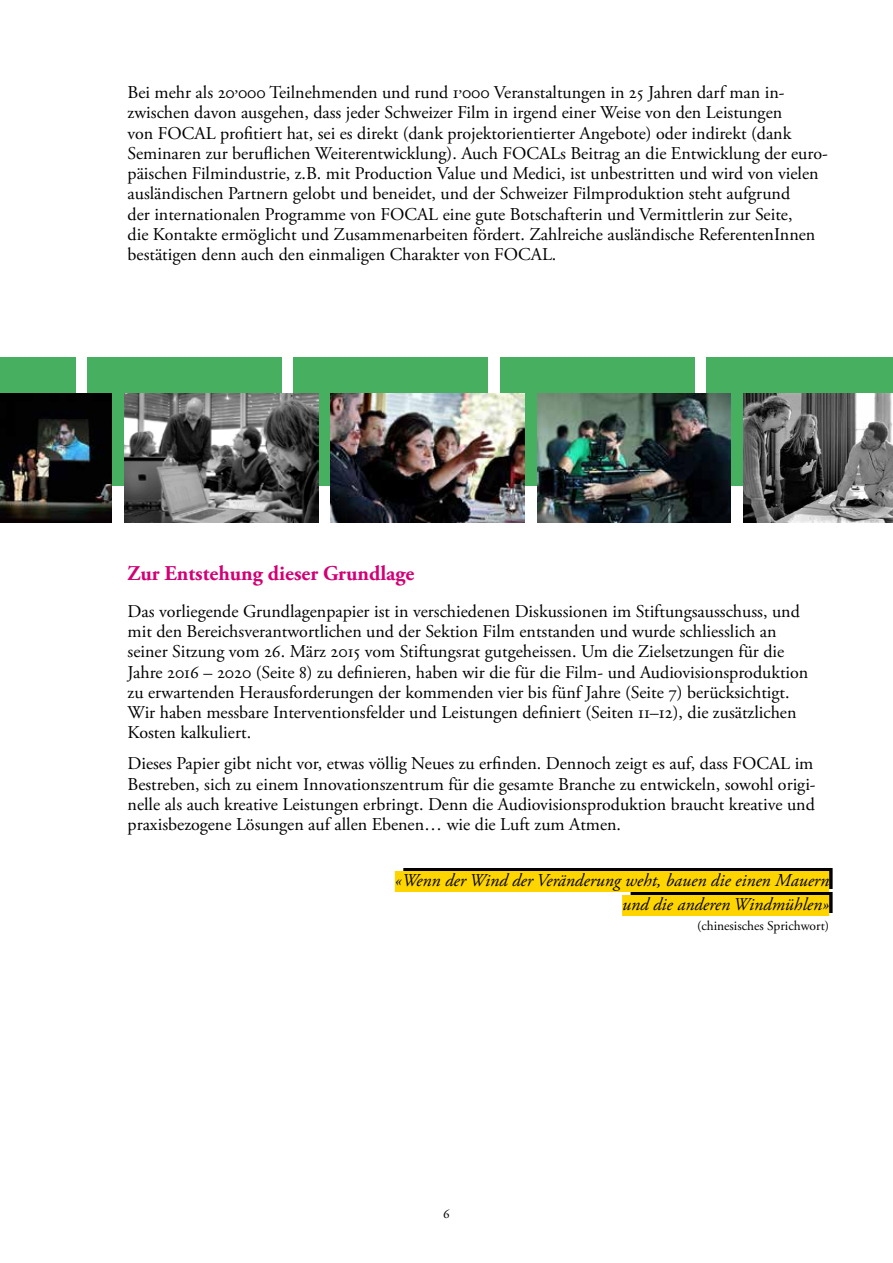
<style>
.page{position:relative;width:893px;height:1263px;background:#fff}
.page>*{position:absolute;margin:0;border:0;box-sizing:border-box;transform-origin:0 0}
.t1{font:700 21px "Adobe Garamond Pro";color:#d20075}
.t2{font:18px/20.2px "Adobe Garamond Pro";color:#000}
.t3{font:italic 18px/24px "Adobe Garamond Pro";color:#000;text-align:right}
.t4{font:13.5px "Adobe Garamond Pro";color:#000}
</style>
<div class="page">
<div style="left:403px;top:868px;width:430px;height:21px;background:#000"></div>
<div style="left:395px;top:871px;width:434px;height:21px;background:#ffd500"></div>
<div style="left:631px;top:892px;width:202px;height:21px;background:#000"></div>
<div style="left:622px;top:895px;width:207px;height:21px;background:#ffd500"></div>
<div style="left:294px;top:357px;width:194px;height:129px;background:#47af60"></div>
<div style="left:87px;top:357px;width:195px;height:129px;background:#47af60"></div>
<div style="left:500px;top:357px;width:194px;height:129px;background:#47af60"></div>
<div style="left:706px;top:357px;width:187px;height:129px;background:#47af60"></div>
<img style="left:331px;top:394px;width:194px;height:129px">
<img style="left:124px;top:394px;width:194px;height:129px">
<img style="left:537px;top:394px;width:193px;height:129px">
<img style="left:743px;top:394px;width:150px;height:129px">
<div style="left:0;top:357px;width:75px;height:129px;background:#47af60"></div>
<img style="left:0;top:394px;width:112px;height:129px">
<p class="t2" style="left:128px;top:83px;width:702px">Bei mehr als 20,000 Teilnehmenden und rund 1,000 Veranstaltungen in 25 Jahren darf man in&shy;zwischen davon ausgehen, dass jeder Schweizer Film in irgend einer Weise von den Leistungen<br>von FOCAL profitiert hat, sei es direkt (dank projektorientierter Angebote) oder indirekt (dank Seminaren zur beruflichen Weiterentwicklung). Auch FOCALs Beitrag an die Entwicklung der euro&shy;päischen Filmindustrie, z.B. mit Production Value und Medici, ist unbestritten und wird von vielen ausländischen Partnern gelobt und beneidet, und der Schweizer Filmproduktion steht aufgrund<br>der internationalen Programme von FOCAL eine gute Botschafterin und Vermittlerin zur Seite,<br>die Kontakte ermöglicht und Zusammenarbeiten fördert. Zahlreiche ausländische ReferentenInnen bestätigen denn auch den einmaligen Charakter von FOCAL.</p>
<p class="t1" style="left:128px;top:561px;width:288px">Zur Entstehung dieser Grundlage</p>
<p class="t2" style="left:128px;top:602px;width:682px">Das vorliegende Grundlagenpapier ist in verschiedenen Diskussionen im Stiftungsausschuss, und mit den Bereichsverantwortlichen und der Sektion Film entstanden und wurde schliesslich an seiner Sitzung vom 26. März 2015 vom Stiftungsrat gutgeheissen. Um die Zielsetzungen für die Jahre 2016 – 2020 (Seite 8) zu definieren, haben wir die für die Film- und Audiovisionsproduktion zu erwartenden Herausforderungen der kommenden vier bis fünf Jahre (Seite 7) berücksichtigt.<br>Wir haben messbare Interventionsfelder und Leistungen definiert (Seiten 11–12), die zusätzlichen Kosten kalkuliert.</p>
<p class="t2" style="left:128px;top:754px;width:690px">Dieses Papier gibt nicht vor, etwas völlig Neues zu erfinden. Dennoch zeigt es auf, dass FOCAL im Bestreben, sich zu einem Innovationszentrum für die gesamte Branche zu entwickeln, sowohl origi&shy;nelle als auch kreative Leistungen erbringt. Denn die Audiovisionsproduktion braucht kreative und praxisbezogene Lösungen auf allen Ebenen… wie die Luft zum Atmen.</p>
<p class="t3" style="left:395px;top:869px;width:436px">«Wenn der Wind der Veränderung weht, bauen die einen Mauern und die anderen Windmühlen»</p>
<p class="t4" style="left:697px;top:918px;width:134px">(chinesisches Sprichwort)</p>
<p class="t4" style="left:443px;top:1205px;width:8px">6</p>
</div>
